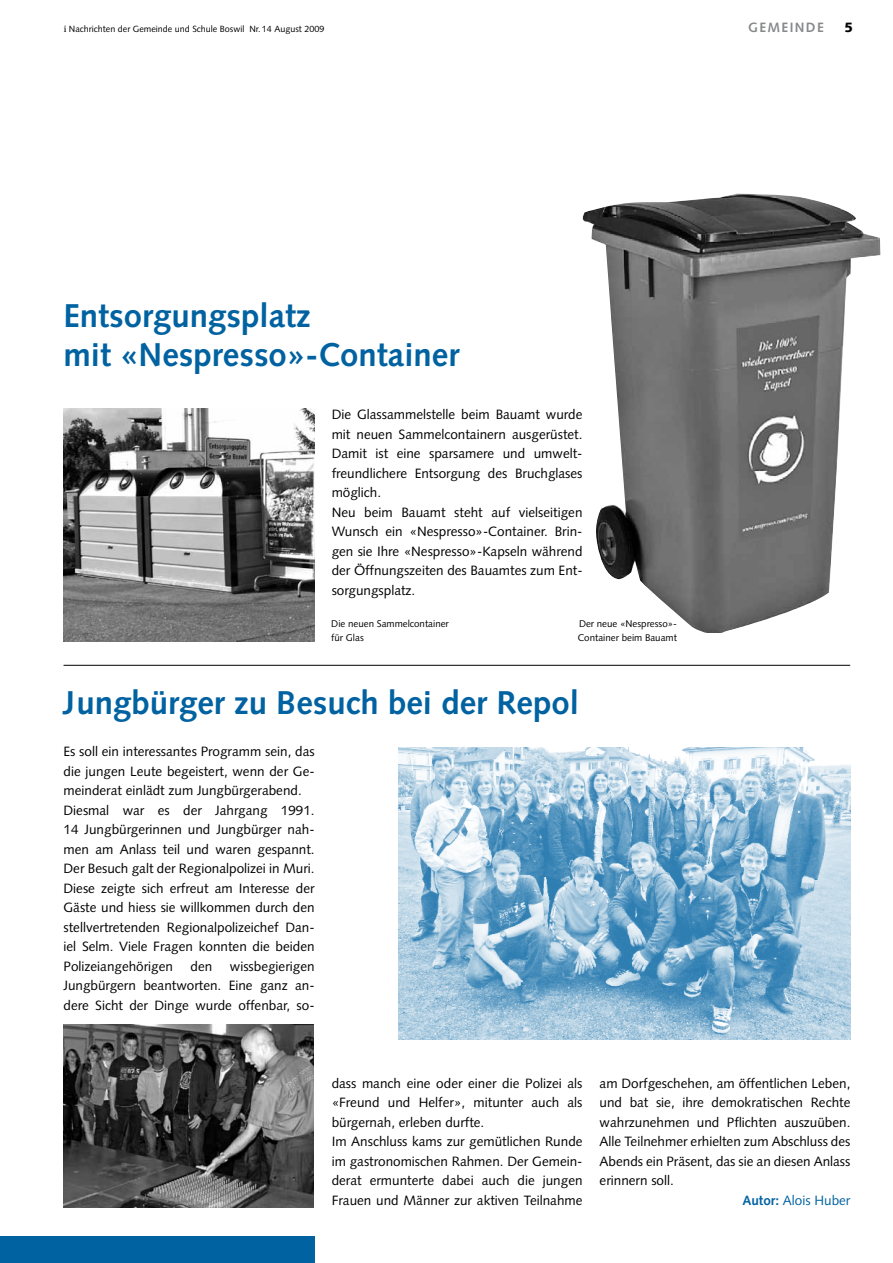
<style>
.page{position:relative;width:893px;height:1263px;background:#fff}
.page>*{position:absolute;margin:0;border:0;box-sizing:border-box;transform-origin:0 0}
.t1{font:700 33px/39px "Syntax";color:#0062a1}
.t2{font:13.5px/19.5px "Syntax";color:#000}
.t3{font:13.5px "Syntax";color:#0062a1}
.t4{font:700 13.5px "Syntax";letter-spacing:.1em;color:#87888a}
.t5{font:900 13.5px "Syntax";color:#000}
.t6{font:9.75px/14.2px "Syntax";color:#000}
.t7{font:9px "Syntax";color:#000}
.s1{font-family:"Utopia"}
.s2{font-weight:700}
</style>
<div class="page">
<div style="left:0;top:1236px;width:315px;height:27px;background:#0062a1"></div>
<hr style="left:64px;top:665px;width:786px;height:1px;background:#000">
<img style="left:64px;top:1025px;width:250px;height:183px">
<img style="left:398px;top:747px;width:452px;height:292px">
<img style="left:64px;top:408px;width:251px;height:233px">
<img style="left:582px;top:194px;width:298px;height:439px">
<p class="t7" style="left:64px;top:24px;width:262px"><span class="s1">i</span> Nachrichten der Gemeinde und Schule Boswil Nr.14 August 2009</p>
<p class="t4" style="left:748px;top:20px;width:77px">GEMEINDE</p>
<p class="t5" style="left:844px;top:20px;width:10px">5</p>
<h1 class="t1" style="left:63px;top:297px;width:397px">Entsorgungsplatz<br>mit «Nespresso»-Container</h1>
<p class="t2" style="left:332px;top:405px;width:252px">Die Glassammelstelle beim Bauamt wurde mit neuen Sammelcontainern ausgerüstet.<br>Damit ist eine sparsamere und umwelt&shy;freundlichere Entsorgung des Bruchglases möglich.<br>Neu beim Bauamt steht auf vielseitigen Wunsch ein «Nespresso»-Container. Brin&shy;gen sie Ihre «Nespresso»-Kapseln während der Öffnungszeiten des Bauamtes zum Ent&shy;sorgungsplatz.</p>
<p class="t6" style="left:578px;top:617px;width:101px">Der neue «Nespresso»-<br>Container beim Bauamt</p>
<p class="t6" style="left:331px;top:617px;width:119px">Die neuen Sammelcontainer für Glas</p>
<h1 class="t1" style="left:64px;top:683px;width:517px">Jungbürger zu Besuch bei der Repol</h1>
<p class="t2" style="left:64px;top:742px;width:253px">Es soll ein interessantes Programm sein, das die jungen Leute begeistert, wenn der Ge&shy;meinderat einlädt zum Jungbürgerabend.<br>Diesmal war es der Jahrgang 1991.<br>14 Jungbürgerinnen und Jungbürger nah&shy;men am Anlass teil und waren gespannt.<br>Der Besuch galt der Regionalpolizei in Muri.<br>Diese zeigte sich erfreut am Interesse der Gäste und hiess sie willkommen durch den stellvertretenden Regionalpolizeichef Dan&shy;iel Selm. Viele Fragen konnten die beiden Polizeiangehörigen</p>
<p class="t2" style="left:64px;top:956px;width:253px;text-align:justify;text-indent:166px">wissbegierigen Jungbürgern beantworten. Eine ganz an&shy;dere Sicht der Dinge wurde offenbar, so-</p>
<p class="t2" style="left:191px;top:956px;width:23px">den</p>
<p class="t2" style="left:332px;top:1073px;width:252px">dass manch eine oder einer die Polizei als «Freund und Helfer», mitunter auch als bürgernah, erleben durfte.<br>Im Anschluss kams zur gemütlichen Runde im gastronomischen Rahmen. Der Gemein&shy;derat ermunterte dabei auch die jungen Frauen und Männer zur aktiven Teilnahme</p>
<p class="t2" style="left:600px;top:1073px;width:252px">am Dorfgeschehen, am öffentlichen Leben,</p>
<p class="t2" style="left:600px;top:1093px;width:252px">und bat sie, ihre demokratischen Rechte</p>
<p class="t2" style="left:600px;top:1112px;width:252px">wahrzunehmen und Pflichten auszuüben.</p>
<p class="t2" style="left:600px;top:1132px;width:252px">Alle Teilnehmer erhielten zum Abschluss des</p>
<p class="t2" style="left:600px;top:1151px;width:252px">Abends ein Präsent, das sie an diesen Anlass</p>
<p class="t2" style="left:600px;top:1171px;width:76px">erinnern soll.</p>
<p class="t3" style="left:742px;top:1192px;width:110px"><span class="s2">Autor:</span> Alois Huber</p>
</div>
